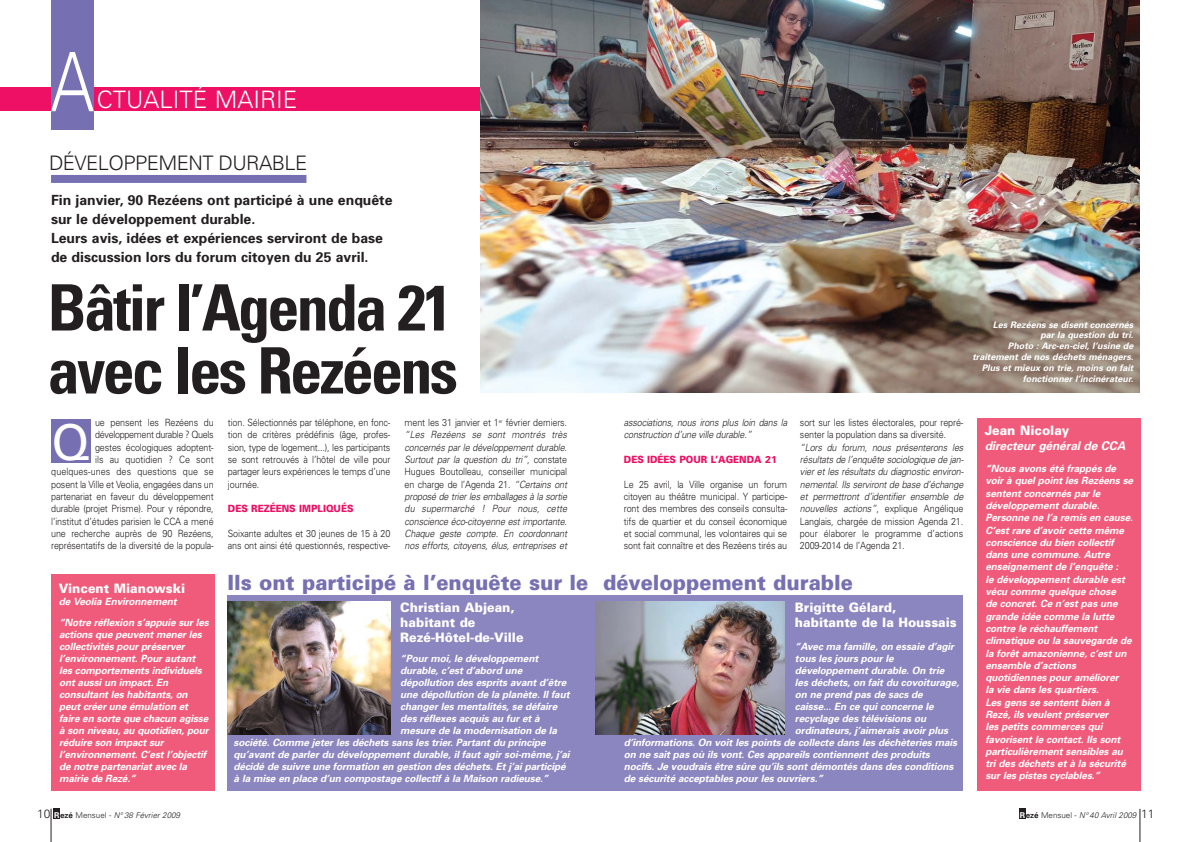
<style>
.page{position:relative;width:1191px;height:842px;background:#fff}
.page>*{position:absolute;margin:0;border:0;box-sizing:border-box;transform-origin:0 0}
.t1{font:300 82px "Univers";color:#fff;scale:.8 1}
.t2{font:700 condensed 64px/63px "Univers";letter-spacing:-.04em;color:#231f20}
.t3{font:49.4px "Univers";color:#fff}
.t4{font:300 24px "Univers";color:#fff}
.t5{font:900 21px "Univers";color:#7670b3;scale:.95 1}
.t6{font:300 20px "Univers";letter-spacing:-.03em;color:#231f20}
.t7{font:700 14px/18.7px "Univers";color:#231f20}
.t8{font:900 13px/15px "Univers";color:#fff;scale:.95 1}
.t9{font:italic 700 12px "Univers";color:#fff}
.t10{font:italic 700 10px/12.3px "Univers";letter-spacing:-.01em;color:#fff}
.t11{font:300 10px/12.3px "Univers";letter-spacing:-.015em;color:#231f20;text-align:justify;scale:.9 1}
.t12{font:italic 300 10px/12.3px "Univers";color:#231f20;scale:.9 1}
.t13{font:900 10px "Univers";color:#ed1064;scale:.9 1}
.t14{font:italic 700 9px/10.8px "Univers";color:#fff;text-align:right}
.t15{font:italic 300 8px "Univers";color:#231f20}
.s1{font-style:normal}
.s2{font-style:normal;font-size:12px}
.s3{font-weight:700;font-style:normal;color:#fff}
.s4{font-weight:700;font-style:normal}
</style>
<div class="page">
<div style="left:0;top:88px;width:1140px;height:23px;background:#ed1064"></div>
<div style="left:51px;top:0;width:43px;height:129px;background:#7670b3"></div>
<div style="left:53px;top:809px;width:6px;height:10px;background:#231f20"></div>
<hr style="left:51px;top:809px;width:1px;height:33px;background:#231f20">
<hr style="left:1139px;top:809px;width:1px;height:33px;background:#231f20">
<div style="left:1019px;top:809px;width:6px;height:10px;background:#231f20"></div>
<div style="left:51px;top:175px;width:255px;height:8px;background:#7670b3"></div>
<div style="left:51px;top:419px;width:39px;height:44px;background:#7670b3"></div>
<div style="left:976px;top:418px;width:164px;height:373px;background:#f05b7b"></div>
<img style="left:481px;top:0;width:659px;height:393px">
<div style="left:51px;top:575px;width:163px;height:216px;background:#f05b7b"></div>
<div style="left:228px;top:595px;width:735px;height:196px;background:#8b85c0"></div>
<img style="left:228px;top:602px;width:162px;height:132px">
<img style="left:595px;top:602px;width:190px;height:132px">
<h1 class="t1" style="left:51px;top:52px;width:56px">A</h1>
<h3 class="t4" style="left:97px;top:91px;width:202px">CTUALITÉ MAIRIE</h3>
<h3 class="t6" style="left:49px;top:156px;width:260px">DÉVELOPPEMENT DURABLE</h3>
<h3 class="t7" style="left:51px;top:192px;width:343px">Fin janvier, 90 Rezéens ont participé à une enquête sur le développement durable.<br>Leurs avis, idées et expériences serviront de base de discussion lors du forum citoyen du 25 avril.</h3>
<h2 class="t2" style="left:48px;top:282px;width:412px">Bâtir l’Agenda 21 avec les Rezéens</h2>
<p class="t14" style="left:972px;top:320px;width:164px">Les Rezéens se disent concernés<br>par la question du tri.<br>Photo : Arc-en-ciel, l’usine de traitement de nos déchets ménagers.<br>Plus et mieux on trie, moins on fait fonctionner l’incinérateur.</p>
<p class="t11" style="left:51px;top:417px;width:182px;text-align:right">ue pensent les Rezéens du développement durable ? Quels<br>gestes écologiques adoptent-<br>ils au quotidien ? Ce sont quelques-unes des questions que se posent la Ville et Veolia, engagées dans un partenariat en faveur du développement durable (projet Prisme). Pour y répondre, l’institut d’études parisien le CCA a mené une recherche auprès de 90 Rezéens, représentatifs de la diversité de la popula-</p>
<p class="t11" style="left:228px;top:417px;width:182px">tion. Sélectionnés par téléphone, en fonc&shy;tion de critères prédéfinis (âge, profes&shy;sion, type de logement...), les participants se sont retrouvés à l’hôtel de ville pour partager leurs expériences le temps d’une journée.</p>
<h3 class="t3" style="left:51px;top:424px;width:40px">Q</h3>
<p class="t13" style="left:228px;top:505px;width:141px">DES REZÉENS IMPLIQUÉS</p>
<p class="t11" style="left:228px;top:528px;width:182px">Soixante adultes et 30 jeunes de 15 à 20 ans ont ainsi été questionnés, respective-</p>
<p class="t12" style="left:404px;top:417px;width:184px"><span class="s1">ment les 31 janvier et 1</span><sup>er</sup> <span class="s1">février derniers. </span>“Les Rezéens se sont montrés très concernés par le développement durable.<br>Surtout par la question du tri”<span class="s1">, c o n s t a t e Hugues Boutolleau, conseiller municipal en charge de l’Agenda 21.</span> “Certains ont proposé de trier les emballages à la sortie du supermarché ! Pour nous, cette conscience éco-citoyenne est importante.<br>Chaque geste compte. En coordonnant nos efforts, citoyens, élus, entreprises et</p>
<p class="t12" style="left:624px;top:417px;width:185px">associations, nous irons plus loin dans la construction d’une ville durable.”</p>
<p class="t13" style="left:624px;top:456px;width:172px">DES IDÉES POUR L’AGENDA 21</p>
<p class="t11" style="left:624px;top:479px;width:183px">Le 25 avril, la Ville organise un forum citoyen au théâtre municipal. Y participe&shy;ront des membres des conseils consulta&shy;tifs de quartier et du conseil économique et social communal, les volontaires qui se sont fait connaître et des Rezéens tirés au</p>
<p class="t11" style="left:800px;top:417px;width:183px">sort sur les listes électorales, pour repré&shy;senter la population dans sa diversité.</p>
<p class="t12" style="left:800px;top:442px;width:185px">“Lors du forum, nous présenterons les résultats de l’enquête sociologique de jan&shy;vier et les résultats du diagnostic environ&shy;nemental. Ils serviront de base d’échange et permettront d’identifier ensemble de nouvelles actions”<span class="s1">, exp l i q u e An g é l i q u e Langlais, chargée de mission Agenda 21. pour élaborer le programme d’actions 2009-2014 de l’Agenda 21.</span></p>
<h3 class="t8" style="left:59px;top:582px;width:135px">Vincent Mianowski</h3>
<p class="t10" style="left:59px;top:596px;width:121px">de Veolia Environnement</p>
<p class="t10" style="left:59px;top:617px;width:153px;line-height:12px">“Notre réflexion s’appuie sur les actions que peuvent mener les collectivités pour préserver l’environnement. Pour autant les comportements individuels ont aussi un impact. En consultant les habitants, on peut créer une émulation et faire en sorte que chacun agisse à son niveau, au quotidien, pour réduire son impact sur l’environnement. C’est l’objectif de notre partenariat avec la mairie de Rezé.”</p>
<h3 class="t5" style="left:228px;top:575px;width:660px">Ils ont participé à l’enquête sur le développement durable</h3>
<h3 class="t8" style="left:400px;top:601px;width:131px">Christian Abjean, habitant de<br>Rezé-Hôtel-de-Ville</h3>
<p class="t10" style="left:400px;top:653px;width:141px">“Pour moi, le développement</p>
<p class="t10" style="left:400px;top:665px;width:125px">durable, c’est d’abord une</p>
<p class="t10" style="left:400px;top:677px;width:170px">dépollution des esprits avant d’être</p>
<p class="t10" style="left:400px;top:689px;width:173px">une dépollution de la planète. Il faut</p>
<p class="t10" style="left:400px;top:701px;width:160px">changer les mentalités, se défaire</p>
<p class="t10" style="left:400px;top:713px;width:143px">des réflexes acquis au fur et à</p>
<p class="t10" style="left:400px;top:725px;width:160px">mesure de la modernisation de la</p>
<p class="t10" style="left:234px;top:737px;width:315px">société. Comme jeter les déchets sans les trier. Partant du principe</p>
<p class="t10" style="left:234px;top:749px;width:339px">qu’avant de parler du développement durable, il faut agir soi-même, j ’ai</p>
<p class="t10" style="left:234px;top:761px;width:335px">décidé de suivre une formation en gestion des déchets. Et j ’ai participé</p>
<p class="t10" style="left:234px;top:773px;width:318px">à la mise en place d’un compostage collectif à la Maison radieuse.”</p>
<h3 class="t8" style="left:795px;top:601px;width:172px">Brigitte Gélard, habitante de la Houssais</h3>
<p class="t10" style="left:795px;top:642px;width:162px">“Avec ma famille, on essaie d’agir</p>
<p class="t10" style="left:795px;top:654px;width:102px">tous les jours pour le</p>
<p class="t10" style="left:795px;top:666px;width:153px">développement durable. On trie</p>
<p class="t10" style="left:795px;top:678px;width:168px">les déchets, on fait du covoiturage,</p>
<p class="t10" style="left:795px;top:690px;width:131px">on ne prend pas de sacs de</p>
<p class="t10" style="left:795px;top:702px;width:142px">caisse... En ce qui concerne le</p>
<p class="t10" style="left:795px;top:714px;width:135px">recyclage des télévisions ou</p>
<p class="t10" style="left:795px;top:726px;width:157px">ordinateurs, j ’aimerais avoir plus</p>
<p class="t10" style="left:624px;top:738px;width:337px">d’informations. On voit les points de collecte dans les déchèteries mais</p>
<p class="t10" style="left:624px;top:750px;width:309px">on ne sait pas où ils vont. Ces appareils contiennent des produits</p>
<p class="t10" style="left:624px;top:762px;width:333px">nocifs. Je voudrais être sûre qu’ils sont démontés dans des conditions</p>
<p class="t10" style="left:624px;top:774px;width:202px">de sécurité acceptables pour les ouvriers.”</p>
<h3 class="t8" style="left:984px;top:424px;width:91px">Jean Nicolay</h3>
<p class="t9" style="left:984px;top:441px;width:144px">directeur général de CCA</p>
<p class="t10" style="left:985px;top:463px;width:151px">“Nous avons été frappés de voir à quel point les Rezéens se sentent concernés par le développement durable.<br>Personne ne l’a remis en cause.<br>C’est rare d’avoir cette même conscience du bien collectif dans une commune. Autre enseignement de l’enquête :<br>le développement durable est vécu comme quelque chose<br>de concret. Ce n’est pas une grande idée comme la lutte contre le réchauffement climatique ou la sauvegarde de la forêt amazonienne, c’est un ensemble d’actions quotidiennes pour améliorer<br>la vie dans les quartiers.<br>Les gens se sentent bien à<br>Rezé, ils veulent préserver<br>les petits commerces qui favorisent le contact. Ils sont particulièrement sensibles au tri des déchets et à la sécurité sur les pistes cyclables.”</p>
<p class="t15" style="left:37px;top:812px;width:146px"><span class="s2">10</span> <span class="s3">R</span><span class="s4">ezé</span> <span class="s1">Mensuel -</span> N°38 Février 2009</p>
<p class="t15" style="left:1019px;top:812px;width:136px"><span class="s3">R</span><span class="s4">ezé</span> <span class="s1">Mensuel -</span> N°40 Avril 2009 <span class="s2">11</span></p>
</div>
